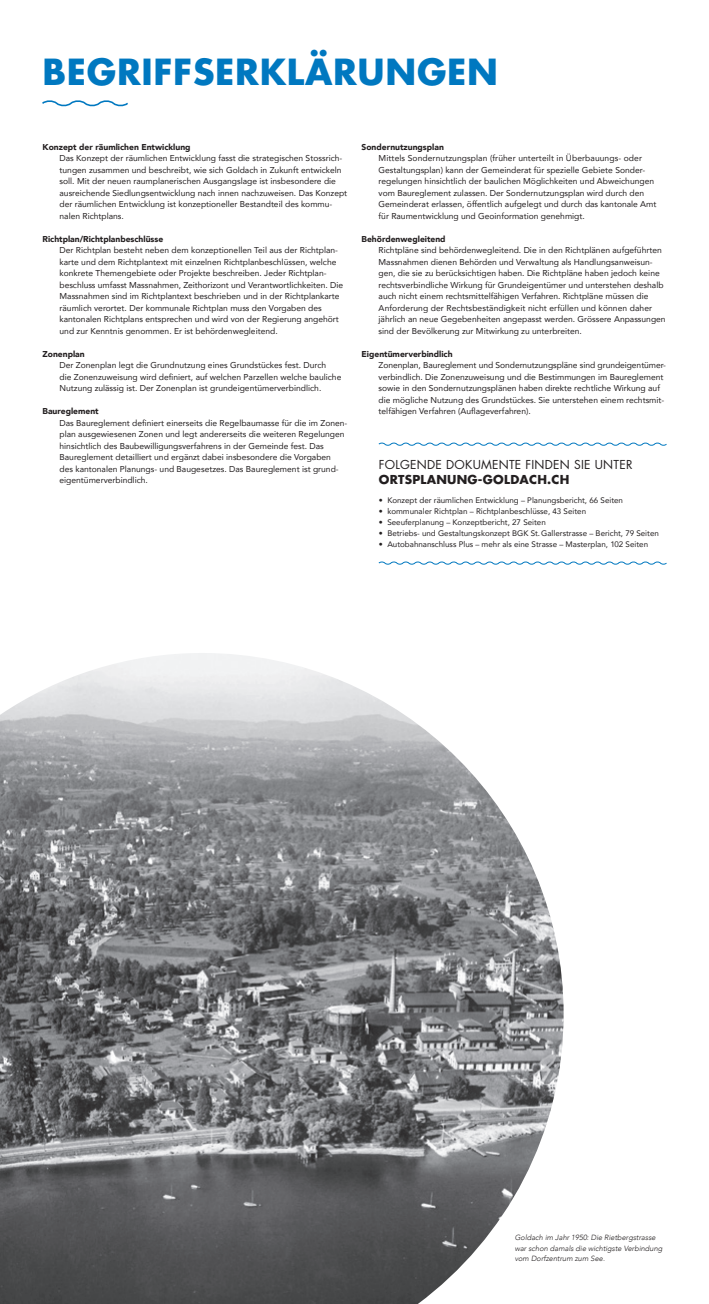
<style>
.page{position:relative;width:709px;height:1304px;background:#fff}
.page>*{position:absolute;margin:0;border:0;box-sizing:border-box;transform-origin:0 0}
.t1{font:700 35px "Futura";letter-spacing:.02em;color:#0078c0}
.t2{font:12px "Futura";letter-spacing:.02em;color:#231f20}
.t3{font:700 12px "Futura";letter-spacing:.02em;color:#231f20}
.t4{font:8.5px/11.5px "Avenir";color:#231f20}
.t5{font:900 8.5px "Avenir";color:#231f20}
.t6{font:8px "Avenir";color:#231f20}
.t7{font:italic 300 7.5px/10.5px "Avenir";color:#231f20}
</style>
<div class="page">
<svg style="left:42px;top:100px;width:86px;height:7px"></svg>
<svg style="left:378px;top:442px;width:289px;height:4px"></svg>
<svg style="left:378px;top:561px;width:289px;height:4px"></svg>
<img style="left:0;top:653px;width:563px;height:651px">
<h1 class="t1" style="left:43px;top:48px;width:457px">BEGRIFFSERKLÄRUNGEN</h1>
<p class="t5" style="left:43px;top:140px;width:149px">Konzept der räumlichen Entwicklung</p>
<p class="t4" style="left:60px;top:152px;width:289px">Das Konzept der räumlichen Entwicklung fasst die strategischen Stossrich&shy;tungen zusammen und beschreibt, wie sich Goldach in Zukunft entwickeln soll. Mit der neuen raumplanerischen Ausgangslage ist insbesondere die ausreichende Siedlungsentwicklung nach innen nachzuweisen. Das Konzept der räumlichen Entwicklung ist konzeptioneller Bestandteil des kommu&shy;nalen Richtplans.</p>
<p class="t5" style="left:43px;top:232px;width:122px">Richtplan/Richtplanbeschlüsse</p>
<p class="t4" style="left:60px;top:244px;width:285px">Der Richtplan besteht neben dem konzeptionellen Teil aus der Richtplan&shy;karte und dem Richtplantext mit einzelnen Richtplanbeschlüssen, welche konkrete Themengebiete oder Projekte beschreiben. Jeder Richtplan&shy;beschluss umfasst Massnahmen, Zeithorizont und Verantwortlichkeiten. Die Massnahmen sind im Richtplantext beschrieben und in der Richtplankarte räumlich verortet. Der kommunale Richtplan muss den Vorgaben des kantonalen Richtplans entsprechen und wird von der Regierung angehört und zur Kenntnis genommen. Er ist behördenwegleitend.</p>
<p class="t5" style="left:43px;top:347px;width:44px">Zonenplan</p>
<p class="t4" style="left:60px;top:359px;width:283px">Der Zonenplan legt die Grundnutzung eines Grundstückes fest. Durch<br>die Zonenzuweisung wird definiert, auf welchen Parzellen welche bauliche<br>Nutzung zulässig ist. Der Zonenplan ist grundeigentümerverbindlich.</p>
<p class="t5" style="left:43px;top:404px;width:58px">Baureglement</p>
<p class="t4" style="left:60px;top:417px;width:289px">Das Baureglement definiert einerseits die Regelbaumasse für die im Zonen&shy;plan ausgewiesenen Zonen und legt andererseits die weiteren Regelungen hinsichtlich des Baubewilligungsverfahrens in der Gemeinde fest. Das Baureglement detailliert und ergänzt dabei insbesondere die Vorgaben<br>des kantonalen Planungs- und Baugesetzes. Das Baureglement ist grund&shy;eigentümerverbindlich.</p>
<p class="t5" style="left:361px;top:140px;width:84px">Sondernutzungsplan</p>
<p class="t4" style="left:378px;top:152px;width:279px">Mittels Sondernutzungsplan (früher unterteilt in Überbauungs- oder Gestaltungsplan) kann der Gemeinderat für spezielle Gebiete Sonder&shy;regelungen hinsichtlich der baulichen Möglichkeiten und Abweichungen vom Baureglement zulassen. Der Sondernutzungsplan wird durch den Gemeinderat erlassen, öffentlich aufgelegt und durch das kantonale Amt für Raumentwicklung und Geoinformation genehmigt.</p>
<p class="t5" style="left:361px;top:232px;width:86px">Behördenwegleitend</p>
<p class="t4" style="left:378px;top:244px;width:288px">Richtpläne sind behördenwegleitend. Die in den Richtplänen aufgeführten Massnahmen dienen Behörden und Verwaltung als Handlungsanweisun&shy;gen, die sie zu berücksichtigen haben. Die Richtpläne haben jedoch keine rechtsverbindliche Wirkung für Grundeigentümer und unterstehen deshalb auch nicht einem rechtsmittelfähigen Verfahren. Richtpläne müssen die Anforderung der Rechtsbeständigkeit nicht erfüllen und können daher jährlich an neue Gegebenheiten angepasst werden. Grössere Anpassungen sind der Bevölkerung zur Mitwirkung zu unterbreiten.</p>
<p class="t5" style="left:361px;top:347px;width:93px">Eigentümerverbindlich</p>
<p class="t4" style="left:378px;top:359px;width:289px">Zonenplan, Baureglement und Sondernutzungspläne sind grundeigentümer&shy;verbindlich. Die Zonenzuweisung und die Bestimmungen im Baureglement sowie in den Sondernutzungsplänen haben direkte rechtliche Wirkung auf die mögliche Nutzung des Grundstückes. Sie unterstehen einem rechtsmit&shy;telfähigen Verfahren (Auflageverfahren).</p>
<h2 class="t2" style="left:379px;top:457px;width:255px">FOLGENDE DOKUMENTE FINDEN SIE UNTER</h2>
<h2 class="t3" style="left:379px;top:471px;width:192px">ORTSPLANUNG-GOLDACH.CH</h2>
<p class="t6" style="left:379px;top:494px;width:246px">• Konzept der räumlichen Entwicklung – Planungsbericht, 66 Seiten</p>
<p class="t6" style="left:379px;top:505px;width:209px">• kommunaler Richtplan – Richtplanbeschlüsse, 43 Seiten</p>
<p class="t6" style="left:379px;top:516px;width:168px">• Seeuferplanung – Konzeptbericht, 27 Seiten</p>
<p class="t6" style="left:379px;top:527px;width:281px">• Betriebs- und Gestaltungskonzept BGK St.Gallerstrasse – Bericht, 79 Seiten</p>
<p class="t6" style="left:379px;top:538px;width:271px">• Autobahnanschluss Plus – mehr als eine Strasse – Masterplan, 102 Seiten</p>
<p class="t7" style="left:514px;top:1233px;width:149px">Goldach im Jahr 1950: Die Rietbergstrasse war schon damals die wichtigste Verbindung vom Dorfzentrum zum See.</p>
</div>
